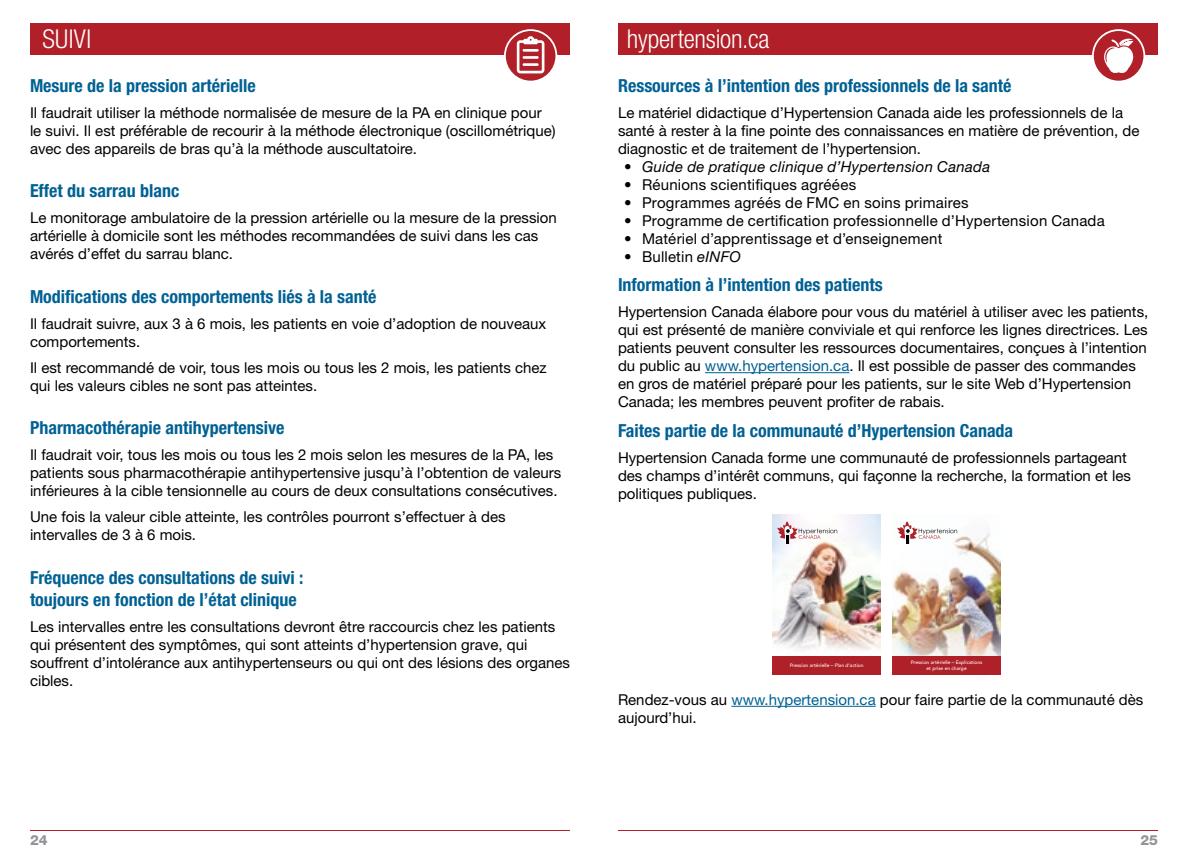
<style>
.page{position:relative;width:1188px;height:864px;background:#fff}
.page>*{position:absolute;margin:0;border:0;box-sizing:border-box;transform-origin:0 0}
.t1{font:300 condensed 26px "Helvetica Neue LT Std";letter-spacing:-.005em;color:#fff}
.t2{font:700 condensed 18px/21.6px "Helvetica Neue LT Std";color:#006194}
.t3{font:15px/18px "Helvetica Neue LT Std";color:#000}
.t4{font:italic 15px "Helvetica Neue LT Std";letter-spacing:.02em;color:#000}
.t5{font:800 14px "Helvetica Neue LT Std";color:#939598}
.t6{font:500 5px/6px "Avenir";color:#fff;text-align:center}
.s1{font-style:italic}
.s2{color:#006194}
</style>
<div class="page">
<hr style="left:30px;top:830px;width:540px;height:1px;background:#b12029">
<hr style="left:618px;top:830px;width:540px;height:1px;background:#b12029">
<div style="left:30px;top:23px;width:540px;height:32px;background:#b12029"></div>
<div style="left:618px;top:23px;width:540px;height:32px;background:#b12029"></div>
<hr style="left:705px;top:372px;width:144px;height:1px;background:#006194">
<hr style="left:731px;top:706px;width:145px;height:1px;background:#006194">
<div style="left:1093px;top:30px;width:51px;height:52px;background:#b12029;border-radius:50%"></div>
<svg style="left:1104px;top:39px;width:30px;height:34px"></svg>
<div style="left:1092px;top:29px;width:53px;height:53px;border:2px solid #fff;border-radius:50%"></div>
<svg style="left:505px;top:30px;width:51px;height:52px"></svg>
<svg style="left:517px;top:36px;width:27px;height:37px"></svg>
<hr style="left:523px;top:56px;width:16px;height:3px;background:#fff">
<hr style="left:523px;top:49px;width:16px;height:3px;background:#fff">
<hr style="left:523px;top:63px;width:16px;height:3px;background:#fff">
<div style="left:504px;top:29px;width:53px;height:53px;border:2px solid #fff;border-radius:50%"></div>
<img style="left:772px;top:514px;width:109px;height:161px">
<svg style="left:777px;top:521px;width:60px;height:23px"></svg>
<div style="left:772px;top:656px;width:109px;height:18px;background:#af2129"></div>
<img style="left:892px;top:530px;width:109px;height:145px">
<svg style="left:897px;top:521px;width:60px;height:23px"></svg>
<div style="left:892px;top:656px;width:109px;height:18px;background:#af2129"></div>
<h1 class="t1" style="left:42px;top:24px;width:50px">SUIVI</h1>
<p class="t2" style="left:30px;top:74px;width:227px">Mesure de la pression artérielle</p>
<p class="t3" style="left:30px;top:103px;width:527px">Il faudrait utiliser la méthode normalisée de mesure de la PA en clinique pour le suivi. Il est préférable de recourir à la méthode électronique (oscillométrique) avec des appareils de bras qu’à la méthode auscultatoire.</p>
<p class="t2" style="left:30px;top:180px;width:151px">Effet du sarrau blanc</p>
<p class="t3" style="left:30px;top:209px;width:528px">Le monitorage ambulatoire de la pression artérielle ou la mesure de la pression artérielle à domicile sont les méthodes recommandées de suivi dans les cas avérés d’effet du sarrau blanc.</p>
<p class="t2" style="left:30px;top:285px;width:348px">Modifications des comportements liés à la santé</p>
<p class="t3" style="left:30px;top:314px;width:518px">Il faudrait suivre, aux 3 à 6 mois, les patients en voie d’adoption de nouveaux comportements.</p>
<p class="t3" style="left:30px;top:358px;width:518px">Il est recommandé de voir, tous les mois ou tous les 2 mois, les patients chez qui les valeurs cibles ne sont pas atteintes.</p>
<p class="t2" style="left:30px;top:417px;width:256px">Pharmacothérapie antihypertensive</p>
<p class="t3" style="left:30px;top:446px;width:533px">Il faudrait voir, tous les mois ou tous les 2 mois selon les mesures de la PA, les patients sous pharmacothérapie antihypertensive jusqu’à l’obtention de valeurs inférieures à la cible tensionnelle au cours de deux consultations consécutives.</p>
<p class="t3" style="left:30px;top:508px;width:477px">Une fois la valeur cible atteinte, les contrôles pourront s’effectuer à des intervalles de 3 à 6 mois.</p>
<p class="t2" style="left:30px;top:567px;width:275px">Fréquence des consultations de suivi : toujours en fonction de l’état clinique</p>
<p class="t3" style="left:30px;top:617px;width:541px">Les intervalles entre les consultations devront être raccourcis chez les patients qui présentent des symptômes, qui sont atteints d’hypertension grave, qui souffrent d’intolérance aux antihypertenseurs ou qui ont des lésions des organes cibles.</p>
<h1 class="t1" style="left:627px;top:24px;width:144px">hypertension.ca</h1>
<p class="t2" style="left:618px;top:74px;width:395px">Ressources à l’intention des professionnels de la santé</p>
<p class="t3" style="left:618px;top:103px;width:523px">Le matériel didactique d’Hypertension Canada aide les professionnels de la santé à rester à la fine pointe des connaissances en matière de prévention, de diagnostic et de traitement de l’hypertension.</p>
<p class="t4" style="left:624px;top:157px;width:368px">• Guide de pratique clinique d’Hypertension Canada</p>
<p class="t3" style="left:624px;top:175px;width:234px">• Réunions scientifiques agréées</p>
<p class="t3" style="left:624px;top:193px;width:346px">• Programmes agréés de FMC en soins primaires</p>
<p class="t3" style="left:624px;top:211px;width:482px">• Programme de certification professionnelle d’Hypertension Canada</p>
<p class="t3" style="left:624px;top:229px;width:320px">• Matériel d’apprentissage et d’enseignement</p>
<p class="t3" style="left:624px;top:247px;width:118px">• Bulletin <span class="s1">eINFO</span></p>
<p class="t2" style="left:618px;top:274px;width:266px">Information à l’intention des patients</p>
<p class="t3" style="left:618px;top:303px;width:532px">Hypertension Canada élabore pour vous du matériel à utiliser avec les patients, qui est présenté de manière conviviale et qui renforce les lignes directrices. Les patients peuvent consulter les ressources documentaires, conçues à l’intention du public au <span class="s2">www.hypertension.ca</span>. Il est possible de passer des commandes en gros de matériel préparé pour les patients, sur le site Web d’Hypertension Canada; les membres peuvent profiter de rabais.</p>
<p class="t2" style="left:618px;top:419px;width:397px">Faites partie de la communauté d’Hypertension Canada</p>
<p class="t3" style="left:618px;top:448px;width:514px">Hypertension Canada forme une communauté de professionnels partageant des champs d’intérêt communs, qui façonne la recherche, la formation et les politiques publiques.</p>
<p class="t6" style="left:790px;top:662px;width:75px">Pression artérielle – Plan d’action</p>
<p class="t6" style="left:911px;top:659px;width:73px">Pression artérielle – Explications et prise en charge</p>
<p class="t3" style="left:618px;top:690px;width:527px">Rendez-vous au <span class="s2">www.hypertension.ca</span> pour faire partie de la communauté dès aujourd’hui.</p>
<p class="t5" style="left:30px;top:832px;width:19px">24</p>
<p class="t5" style="left:1140px;top:832px;width:19px">25</p>
</div>
